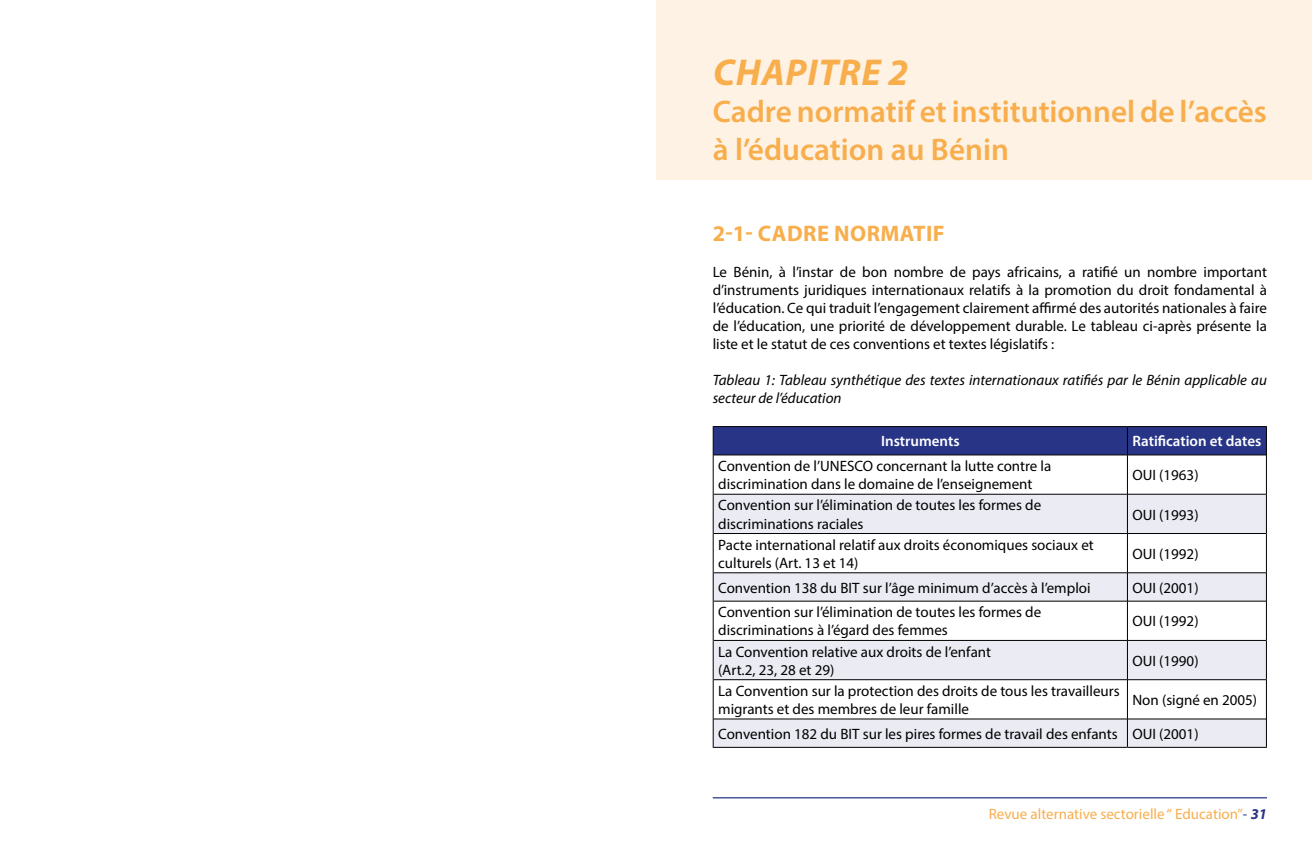
<style>
.page{position:relative;width:1312px;height:851px;background:#fff}
.page>*{position:absolute;margin:0;border:0;box-sizing:border-box;transform-origin:0 0}
.t1{font:italic 700 37.5px "Myriad Pro";letter-spacing:.02em;color:#f8ae4c}
.t2{font:600 31.25px/37.5px "Myriad Pro";color:#f8ae4c}
.t3{font:700 22.5px "Myriad Pro";letter-spacing:.02em;color:#f8ae4c}
.t4{font:15px/18px "Myriad Pro";color:#000}
.t5{font:italic 15px/18px "Myriad Pro";color:#000}
.t6{font:15px "Myriad Pro";color:#f8ae4c}
.t7{font:600 15px "Myriad Pro";color:#fff}
.s1{color:#283587}
.s2{font-weight:700;font-style:italic;color:#283587}
</style>
<div class="page">
<hr style="left:712px;top:797px;width:554px;height:1px;background:#283587">
<div style="left:656px;top:0;width:655px;height:179px;background:#fdf2e4"></div>
<svg style="left:713px;top:495px;width:552px;height:251px;fill:#eaebf3"></svg>
<hr style="left:712px;top:455px;width:1px;height:39px;background:#000">
<hr style="left:1265px;top:455px;width:1px;height:39px;background:#000">
<hr style="left:712px;top:494px;width:1px;height:39px;background:#000">
<hr style="left:1265px;top:494px;width:1px;height:39px;background:#000">
<hr style="left:712px;top:533px;width:1px;height:39px;background:#000">
<hr style="left:1265px;top:533px;width:1px;height:39px;background:#000">
<svg style="left:712px;top:572px;width:1px;height:29px"></svg>
<svg style="left:1265px;top:572px;width:1px;height:29px"></svg>
<hr style="left:712px;top:601px;width:1px;height:39px;background:#000">
<hr style="left:1265px;top:601px;width:1px;height:39px;background:#000">
<hr style="left:712px;top:640px;width:1px;height:39px;background:#000">
<hr style="left:1265px;top:640px;width:1px;height:39px;background:#000">
<hr style="left:712px;top:679px;width:1px;height:39px;background:#000">
<hr style="left:1265px;top:679px;width:1px;height:39px;background:#000">
<svg style="left:712px;top:718px;width:1px;height:28px"></svg>
<svg style="left:1265px;top:718px;width:1px;height:28px"></svg>
<svg style="left:712px;top:426px;width:554px;height:29px;background:#273382"></svg>
<hr style="left:713px;top:454px;width:414px;height:1px;background:#000">
<hr style="left:1127px;top:454px;width:138px;height:1px;background:#000">
<hr style="left:1126px;top:455px;width:1px;height:39px;background:#000">
<hr style="left:713px;top:494px;width:414px;height:1px;background:#000">
<hr style="left:1127px;top:494px;width:138px;height:1px;background:#000">
<hr style="left:1126px;top:494px;width:1px;height:39px;background:#000">
<hr style="left:713px;top:533px;width:414px;height:1px;background:#000">
<hr style="left:1127px;top:533px;width:138px;height:1px;background:#000">
<hr style="left:1126px;top:533px;width:1px;height:39px;background:#000">
<hr style="left:713px;top:572px;width:414px;height:1px;background:#000">
<hr style="left:1127px;top:572px;width:138px;height:1px;background:#000">
<svg style="left:1126px;top:573px;width:1px;height:28px"></svg>
<hr style="left:713px;top:601px;width:414px;height:1px;background:#000">
<hr style="left:1127px;top:601px;width:138px;height:1px;background:#000">
<hr style="left:1126px;top:601px;width:1px;height:39px;background:#000">
<hr style="left:713px;top:640px;width:414px;height:1px;background:#000">
<hr style="left:1127px;top:640px;width:138px;height:1px;background:#000">
<hr style="left:1126px;top:640px;width:1px;height:39px;background:#000">
<hr style="left:713px;top:679px;width:414px;height:1px;background:#000">
<hr style="left:1127px;top:679px;width:138px;height:1px;background:#000">
<hr style="left:1126px;top:679px;width:1px;height:39px;background:#000">
<hr style="left:713px;top:718px;width:414px;height:1px;background:#000">
<hr style="left:1127px;top:718px;width:138px;height:1px;background:#000">
<svg style="left:1126px;top:719px;width:1px;height:27px"></svg>
<hr style="left:712px;top:746px;width:415px;height:1px;background:#000">
<hr style="left:1127px;top:746px;width:139px;height:1px;background:#000">
<h1 class="t1" style="left:713px;top:48px;width:197px">CHAPITRE 2</h1>
<h2 class="t2" style="left:712px;top:92px;width:555px">Cadre normatif et institutionnel de l’accès à l’éducation au Bénin</h2>
<h3 class="t3" style="left:712px;top:219px;width:233px">2-1- CADRE NORMATIF</h3>
<p class="t4" style="left:712px;top:263px;width:555px;text-align:justify">Le Bénin, à l’instar de bon nombre de pays africains, a ratifié un nombre important d’instruments juridiques internationaux relatifs à la promotion du droit fondamental à l’éducation. Ce qui traduit l’engagement clairement affirmé des autorités nationales à faire de l’éducation, une priorité de développement durable. Le tableau ci-après présente la liste et le statut de ces conventions et textes législatifs :</p>
<p class="t5" style="left:712px;top:371px;width:555px">Tableau 1: Tableau synthétique des textes internationaux ratifiés par le Bénin applicable au secteur de l’éducation</p>
<p class="t7" style="left:880px;top:432px;width:80px">Instruments</p>
<p class="t7" style="left:1132px;top:432px;width:130px">Ratification et dates</p>
<p class="t4" style="left:718px;top:457px;width:334px">Convention de l’UNESCO concernant la lutte contre la discrimination dans le domaine de l’enseignement</p>
<p class="t4" style="left:1132px;top:466px;width:68px">OUI (1963)</p>
<p class="t4" style="left:718px;top:496px;width:324px">Convention sur l’élimination de toutes les formes de discriminations raciales</p>
<p class="t4" style="left:1132px;top:505px;width:68px">OUI (1993)</p>
<p class="t4" style="left:718px;top:535px;width:377px">Pacte international relatif aux droits économiques sociaux et culturels (Art. 13 et 14)</p>
<p class="t4" style="left:1132px;top:544px;width:68px">OUI (1992)</p>
<p class="t4" style="left:718px;top:578px;width:374px">Convention 138 du BIT sur l’âge minimum d’accès à l’emploi</p>
<p class="t4" style="left:1132px;top:578px;width:68px">OUI (2001)</p>
<p class="t4" style="left:718px;top:603px;width:324px">Convention sur l’élimination de toutes les formes de discriminations à l’égard des femmes</p>
<p class="t4" style="left:1132px;top:612px;width:68px">OUI (1992)</p>
<p class="t4" style="left:718px;top:642px;width:274px">La Convention relative aux droits de l’enfant (Art.2, 23, 28 et 29)</p>
<p class="t4" style="left:1132px;top:651px;width:68px">OUI (1990)</p>
<p class="t4" style="left:718px;top:681px;width:403px">La Convention sur la protection des droits de tous les travailleurs migrants et des membres de leur famille</p>
<p class="t4" style="left:1132px;top:690px;width:126px">Non (signé en 2005)</p>
<p class="t4" style="left:718px;top:724px;width:482px">Convention 182 du BIT sur les pires formes de travail des enfants OUI (2001)</p>
<p class="t6" style="left:988px;top:804px;width:280px">Revue alternative sectorielle ‘‘ Education’’<span class="s1">-</span> <span class="s2">31</span></p>
</div>
